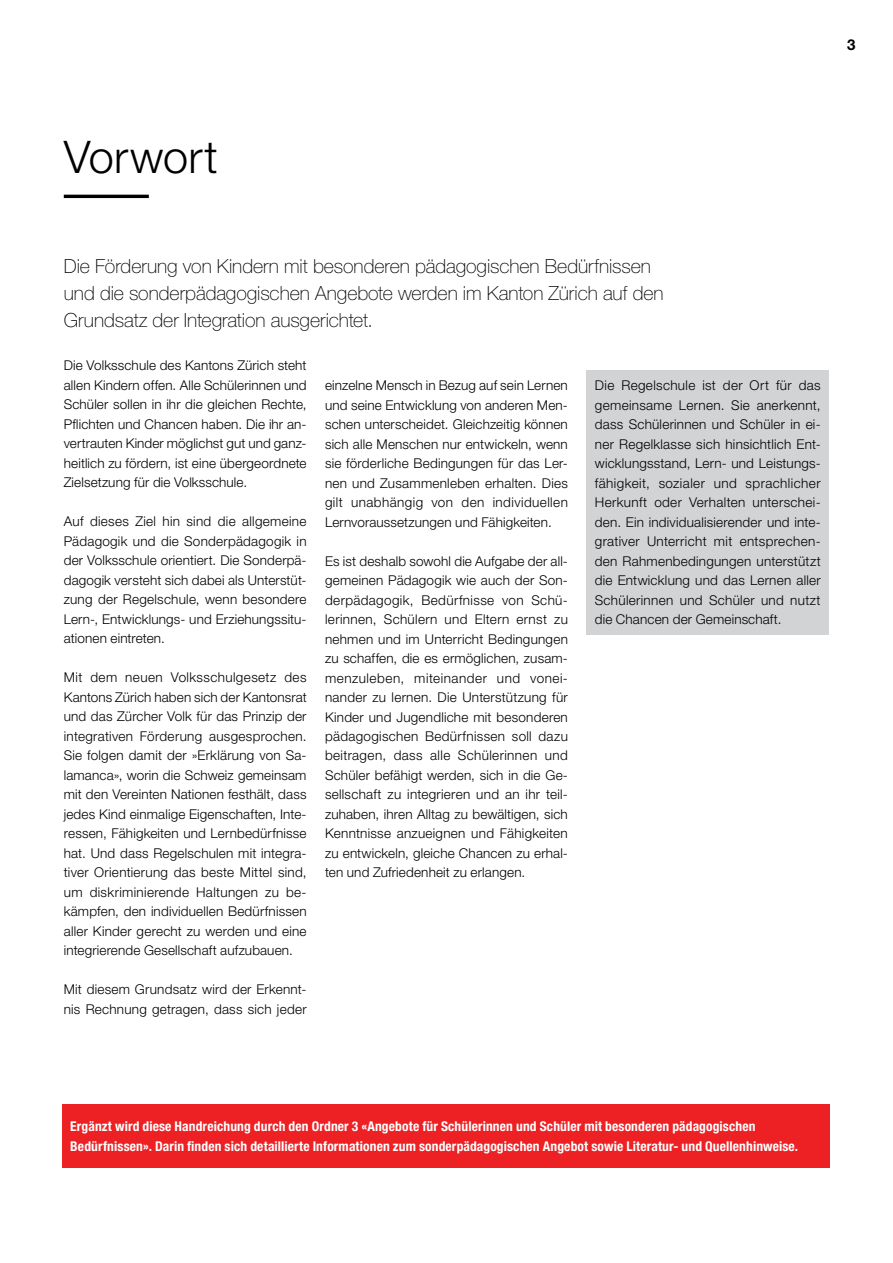
<style>
.page{position:relative;width:893px;height:1263px;background:#fff}
.page>*{position:absolute;margin:0;border:0;box-sizing:border-box;transform-origin:0 0}
.t1{font:300 45px "Helvetica Neue LT Std";letter-spacing:.01em;color:#000}
.t2{font:100 19.5px/27px "Helvetica Neue LT Std";letter-spacing:-.005em;color:#000}
.t3{font:700 15px "Helvetica Neue LT Std";color:#000}
.t4{font:300 13.5px/19.5px "Helvetica Neue LT Std";letter-spacing:.015em;color:#000;text-align:justify}
.t5{font:700 condensed 13.5px/19.5px "Helvetica Neue";letter-spacing:.01em;color:#fff}
</style>
<div class="page">
<div style="left:586px;top:371px;width:243px;height:264px;background:#d1d3d4"></div>
<hr style="left:64px;top:195px;width:85px;height:3px;background:#000">
<div style="left:62px;top:1104px;width:767px;height:63px;background:#ed2024"></div>
<p class="t3" style="left:847px;top:35px;width:10px">3</p>
<h1 class="t1" style="left:64px;top:130px;width:156px">Vorwort</h1>
<h2 class="t2" style="left:64px;top:253px;width:601px">Die Förderung von Kindern mit besonderen pädagogischen Bedürfnissen und die sonderpädagogischen Angebote werden im Kanton Zürich auf den<br>Grundsatz der Integration ausgerichtet.</h2>
<p class="t4" style="left:64px;top:356px;width:244px">Die Volksschule des Kantons Zürich steht allen Kindern offen. Alle Schülerinnen und Schüler sollen in ihr die gleichen Rechte, Pflichten und Chancen haben. Die ihr an&shy;vertrauten Kinder möglichst gut und ganz&shy;heitlich zu fördern, ist eine übergeordnete Zielsetzung für die Volksschule.</p>
<p class="t4" style="left:64px;top:512px;width:244px">Auf dieses Ziel hin sind die allgemeine Pädagogik und die Sonderpädagogik in der Volksschule orientiert. Die Sonderpä&shy;dagogik versteht sich dabei als Unterstüt&shy;zung der Regelschule, wenn besondere Lern-, Entwicklungs- und Erziehungssitu&shy;ationen eintreten.</p>
<p class="t4" style="left:64px;top:668px;width:244px">Mit dem neuen Volksschulgesetz des Kantons Zürich haben sich der Kantonsrat und das Zürcher Volk für das Prinzip der integrativen Förderung ausgesprochen.<br>Sie folgen damit der »Erklärung von Sa&shy;lamanca», worin die Schweiz gemeinsam mit den Vereinten Nationen festhält, dass jedes Kind einmalige Eigenschaften, Inte&shy;ressen, Fähigkeiten und Lernbedürfnisse hat. Und dass Regelschulen mit integra&shy;tiver Orientierung das beste Mittel sind, um diskriminierende Haltungen zu be&shy;kämpfen, den individuellen Bedürfnissen aller Kinder gerecht zu werden und eine integrierende Gesellschaft aufzubauen.</p>
<p class="t4" style="left:64px;top:979px;width:244px">Mit diesem Grundsatz wird der Erkennt&shy;nis Rechnung getragen, dass sich jeder</p>
<p class="t4" style="left:325px;top:375px;width:244px">einzelne Mensch in Bezug auf sein Lernen und seine Entwicklung von anderen Men&shy;schen unterscheidet. Gleichzeitig können sich alle Menschen nur entwickeln, wenn sie förderliche Bedingungen für das Ler&shy;nen und Zusammenleben erhalten. Dies gilt unabhängig von den individuellen Lernvoraussetzungen und Fähigkeiten.</p>
<p class="t4" style="left:325px;top:551px;width:244px">Es ist deshalb sowohl die Aufgabe der all&shy;gemeinen Pädagogik wie auch der Son&shy;derpädagogik, Bedürfnisse von Schü&shy;lerinnen, Schülern und Eltern ernst zu nehmen und im Unterricht Bedingungen zu schaffen, die es ermöglichen, zusam&shy;menzuleben, miteinander und vonei&shy;nander zu lernen. Die Unterstützung für Kinder und Jugendliche mit besonderen pädagogischen Bedürfnissen soll dazu beitragen, dass alle Schülerinnen und Schüler befähigt werden, sich in die Ge&shy;sellschaft zu integrieren und an ihr teil&shy;zuhaben, ihren Alltag zu bewältigen, sich Kenntnisse anzueignen und Fähigkeiten zu entwickeln, gleiche Chancen zu erhal&shy;ten und Zufriedenheit zu erlangen.</p>
<p class="t4" style="left:595px;top:375px;width:227px;text-align:left">Die Regelschule ist der Ort für das gemeinsame Lernen. Sie anerkennt, dass Schülerinnen und Schüler in ei&shy;ner Regelklasse sich hinsichtlich Ent&shy;wicklungsstand, Lern- und Leistungs&shy;fähigkeit, sozialer und sprachlicher Herkunft oder Verhalten unterschei&shy;den. Ein individualisierender und inte&shy;grativer Unterricht mit entsprechen&shy;den Rahmenbedingungen unterstützt die Entwicklung und das Lernen aller Schülerinnen und Schüler und nutzt die Chancen der Gemeinschaft.</p>
<p class="t5" style="left:70px;top:1116px;width:729px">Ergänzt wird diese Handreichung durch den Ordner 3 «Angebote für Schülerinnen und Schüler mit besonderen pädagogischen<br>Bedürfnissen». Darin finden sich detaillierte Informationen zum sonderpädagogischen Angebot sowie Literatur- und Quellenhinweise.</p>
</div>
